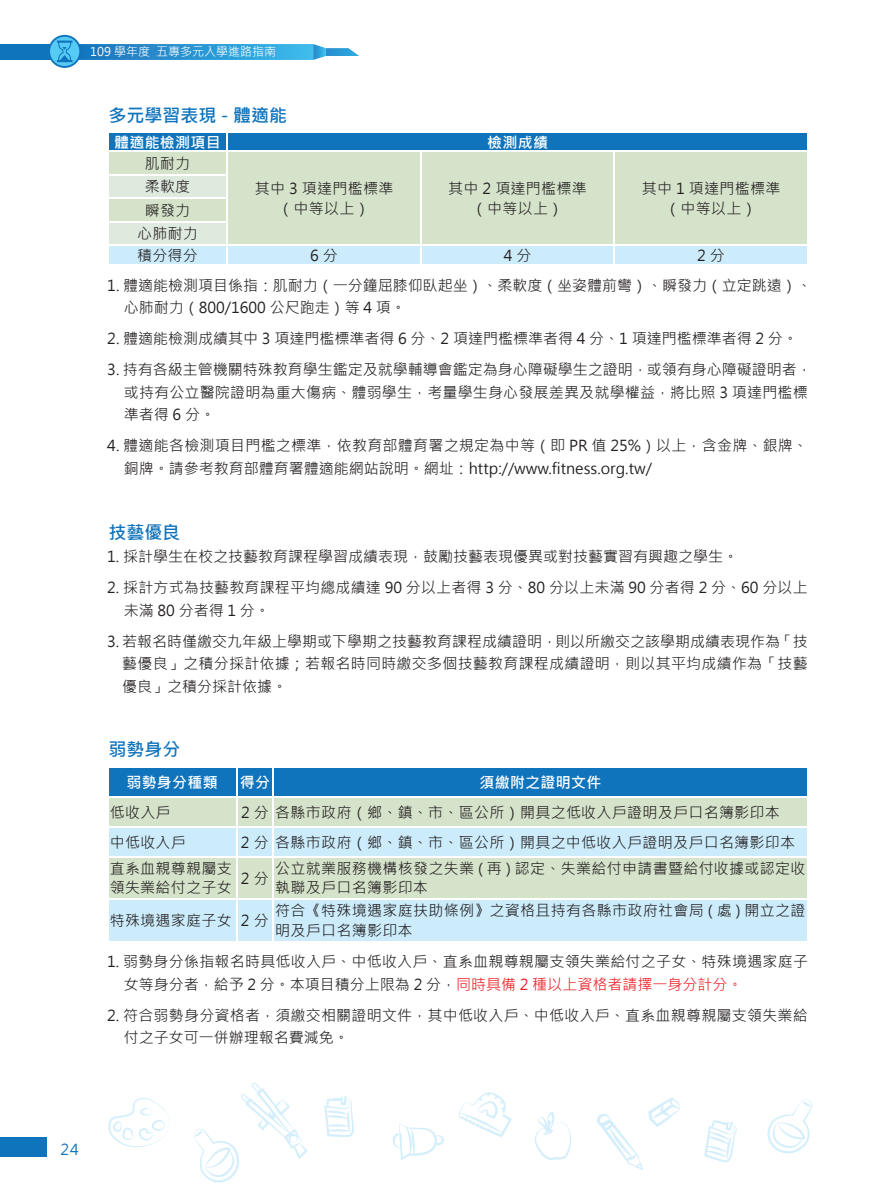
<style>
.page{position:relative;width:893px;height:1191px;background:#fff}
.page>*{position:absolute;margin:0;border:0;box-sizing:border-box;transform-origin:0 0}
.t1{font:700 18px "Microsoft Jheng Hei";color:#1074bc}
.t2{font:15px/22.5px "Microsoft Jheng Hei";letter-spacing:.015em;color:#231f20}
.t3{font:700 15px "Microsoft Jheng Hei";letter-spacing:.02em;color:#fff}
.t4{font:15px "Microsoft Jheng Hei";color:#1074bc}
.t5{font:12px "Microsoft Jheng Hei";color:#fff}
.s1{color:#ee1d23}
</style>
<div class="page">
<div style="left:0;top:44px;width:52px;height:16px;background:#1074bc"></div>
<svg style="left:48px;top:35px;width:33px;height:33px"></svg>
<svg style="left:50px;top:37px;width:29px;height:29px"></svg>
<svg style="left:55px;top:41px;width:304px;height:21px"></svg>
<div style="left:0;top:1137px;width:47px;height:20px;background:#1074bc"></div>
<svg style="left:108px;top:1098px;width:62px;height:49px"></svg>
<svg style="left:194px;top:1083px;width:114px;height:99px"></svg>
<svg style="left:324px;top:1096px;width:30px;height:41px"></svg>
<svg style="left:393px;top:1123px;width:51px;height:37px"></svg>
<svg style="left:535px;top:1111px;width:36px;height:49px"></svg>
<svg style="left:459px;top:1092px;width:53px;height:45px"></svg>
<svg style="left:597px;top:1097px;width:83px;height:73px"></svg>
<svg style="left:767px;top:1099px;width:45px;height:54px"></svg>
<svg style="left:704px;top:1120px;width:33px;height:42px"></svg>
<svg style="left:109px;top:133px;width:698px;height:131px;background:#bcd7d2"></svg>
<hr style="left:107px;top:245px;width:120px;height:1px;background:#fff">
<svg style="left:109px;top:858px;width:698px;height:83px;background:#d1e7e3"></svg>
<hr style="left:236px;top:857px;width:1px;height:41px;background:#fff">
<hr style="left:273px;top:857px;width:1px;height:41px;background:#fff">
<svg style="left:109px;top:768px;width:698px;height:88px;background:#95c4d8"></svg>
<hr style="left:107px;top:898px;width:130px;height:1px;background:#fff">
<hr style="left:237px;top:898px;width:36px;height:1px;background:#fff">
<hr style="left:236px;top:899px;width:1px;height:42px;background:#fff">
<hr style="left:273px;top:898px;width:535px;height:1px;background:#fff">
<hr style="left:273px;top:899px;width:1px;height:42px;background:#fff">
<p class="t5" style="left:90px;top:44px;width:187px">109 學年度 五專多元入學進路指南</p>
<p class="t1" style="left:108px;top:104px;width:180px">多元學習表現 - 體適能</p>
<p class="t3" style="left:114px;top:133px;width:108px">體適能檢測項目</p>
<p class="t3" style="left:487px;top:133px;width:62px">檢測成績</p>
<p class="t2" style="left:145px;top:152px;width:47px">肌耐力</p>
<p class="t2" style="left:255px;top:179px;width:140px;line-height:19.5px;text-align:center">其中 3 項達門檻標準（中等以上）</p>
<p class="t2" style="left:448px;top:179px;width:140px;line-height:19.5px;text-align:center">其中 2 項達門檻標準（中等以上）</p>
<p class="t2" style="left:642px;top:179px;width:140px;line-height:19.5px;text-align:center">其中 1 項達門檻標準（中等以上）</p>
<p class="t2" style="left:137px;top:175px;width:62px;line-height:23.5px;text-align:center">柔軟度瞬發力心肺耐力</p>
<p class="t2" style="left:137px;top:244px;width:62px">積分得分</p>
<p class="t2" style="left:310px;top:244px;width:29px">6 分</p>
<p class="t2" style="left:504px;top:244px;width:29px">4 分</p>
<p class="t2" style="left:697px;top:244px;width:29px">2 分</p>
<p class="t2" style="left:124px;top:274px;width:689px;text-indent:-16px">1. 體適能檢測項目係指：肌耐力（一分鐘屈膝仰臥起坐）、柔軟度（坐姿體前彎）、瞬發力（立定跳遠）、心肺耐力（800/1600 公尺跑走）等 4 項。</p>
<p class="t2" style="left:107px;top:328px;width:692px">2. 體適能檢測成績其中 3 項達門檻標準者得 6 分、2 項達門檻標準者得 4 分、1 項達門檻標準者得 2 分。</p>
<p class="t2" style="left:124px;top:359px;width:689px;text-indent:-16px">3. 持有各級主管機關特殊教育學生鑑定及就學輔導會鑑定為身心障礙學生之證明，或領有身心障礙證明者，或持有公立醫院證明為重大傷病、體弱學生，考量學生身心發展差異及就學權益，將比照 3 項達門檻標準者得 6 分。</p>
<p class="t2" style="left:124px;top:435px;width:686px;text-indent:-16px">4. 體適能各檢測項目門檻之標準，依教育部體育署之規定為中等（即 PR 值 25%）以上，含金牌、銀牌、銅牌。請參考教育部體育署體適能網站說明。網址：http://www.fitness.org.tw/</p>
<p class="t1" style="left:108px;top:521px;width:73px">技藝優良</p>
<p class="t2" style="left:107px;top:545px;width:632px">1. 採計學生在校之技藝教育課程學習成績表現，鼓勵技藝表現優異或對技藝實習有興趣之學生。</p>
<p class="t2" style="left:124px;top:576px;width:685px;text-indent:-16px">2. 採計方式為技藝教育課程平均總成績達 90 分以上者得 3 分、80 分以上未滿 90 分者得 2 分、60 分以上未滿 80 分者得 1 分。</p>
<p class="t2" style="left:122px;top:630px;width:687px;text-align:justify;text-indent:-15px">3. 若報名時僅繳交九年級上學期或下學期之技藝教育課程成績證明，則以所繳交之該學期成績表現作為「技藝優良」之積分採計依據；若報名時同時繳交多個技藝教育課程成績證明，則以其平均成績作為「技藝優良」之積分採計依據。</p>
<p class="t1" style="left:108px;top:738px;width:73px">弱勢身分</p>
<p class="t3" style="left:126px;top:773px;width:93px">弱勢身分種類</p>
<p class="t3" style="left:240px;top:773px;width:32px">得分</p>
<p class="t3" style="left:479px;top:773px;width:124px">須繳附之證明文件</p>
<p class="t2" style="left:110px;top:801px;width:62px">低收入戶</p>
<p class="t2" style="left:241px;top:801px;width:540px">2 分各縣市政府（鄉、鎮、市、區公所）開具之低收入戶證明及戶口名簿影印本</p>
<p class="t2" style="left:110px;top:830px;width:78px">中低收入戶</p>
<p class="t2" style="left:241px;top:830px;width:556px">2 分各縣市政府（鄉、鎮、市、區公所）開具之中低收入戶證明及戶口名簿影印本</p>
<p class="t2" style="left:110px;top:858px;width:124px;line-height:19.5px">直系血親尊親屬支領失業給付之子女</p>
<p class="t2" style="left:241px;top:867px;width:29px">2 分</p>
<p class="t2" style="left:275px;top:858px;width:532px;line-height:19.5px">公立就業服務機構核發之失業 ( 再 ) 認定、失業給付申請書暨給付收據或認定收執聯及戶口名簿影印本</p>
<p class="t2" style="left:110px;top:909px;width:160px">特殊境遇家庭子女 2 分</p>
<p class="t2" style="left:275px;top:901px;width:532px;line-height:19.5px">符合《特殊境遇家庭扶助條例》之資格且持有各縣市政府社會局 ( 處 ) 開立之證明及戶口名簿影印本</p>
<p class="t2" style="left:124px;top:950px;width:686px;text-indent:-16px">1. 弱勢身分係指報名時具低收入戶、中低收入戶、直系血親尊親屬支領失業給付之子女、特殊境遇家庭子女等身分者，給予 2 分。本項目積分上限為 2 分，<span class="s1">同時具備 2 種以上資格者請擇一身分計分。</span></p>
<p class="t2" style="left:124px;top:1004px;width:686px;text-indent:-16px">2. 符合弱勢身分資格者，須繳交相關證明文件，其中低收入戶、中低收入戶、直系血親尊親屬支領失業給付之子女可一併辦理報名費減免。</p>
<p class="t4" style="left:61px;top:1139px;width:20px">24</p>
</div>
